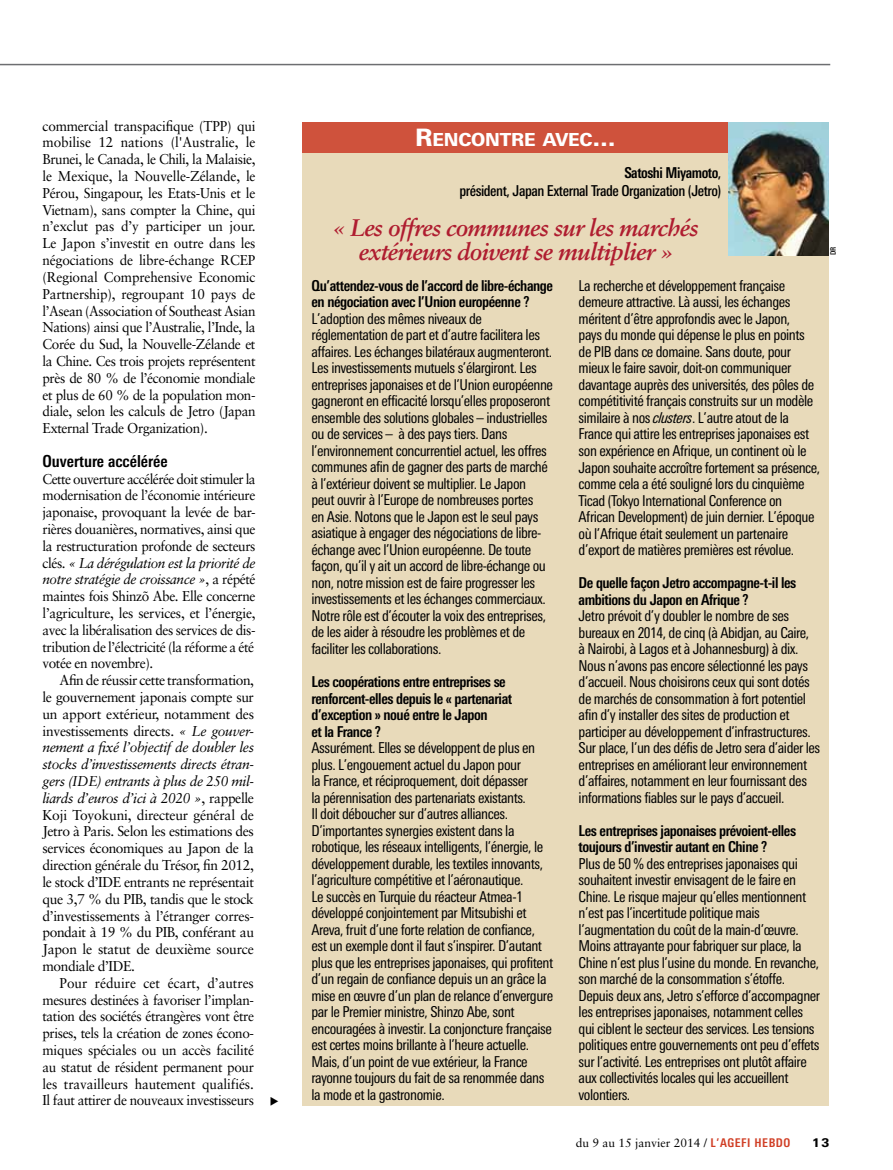
<style>
.page{position:relative;width:893px;height:1170px;background:#fff}
.page>*{position:absolute;margin:0;border:0;box-sizing:border-box;transform-origin:0 0}
.t1{font:italic 700 24px/24px "Sabon";letter-spacing:-.03em;color:#af1d30;text-align:center}
.t2{font:800 18px "LT Univers Basic";letter-spacing:-.015em;color:#fff}
.t3{font:700 condensed 16.5px "LT Univers";color:#000}
.t4{font:condensed 15px/16.5px "LT Univers";letter-spacing:-.03em;color:#000}
.t5{font:700 condensed 15px/16.5px "LT Univers";letter-spacing:-.03em;color:#000}
.t6{font:500 condensed 15px/18px "LT Univers";letter-spacing:-.03em;color:#000;text-align:right}
.t7{font:14.25px/16.8px "Sabon";letter-spacing:-.03em;color:#000;text-align:justify;scale:.95 1}
.t8{font:14.25px/16.8px "Sabon";letter-spacing:-.03em;color:#000;text-align:justify}
.t9{font:12px "Sabon";color:#000}
.t10{font:800 12px "LT Univers Basic";color:#000}
.t11{font:500 condensed 7.5px "LT Univers";color:#000}
.s1{font-style:italic}
.s2{font-size:24px}
.s3{font-weight:700}
.s4{font-family:"LT Univers";font-weight:700;font-stretch:condensed;color:#d03e25}
</style>
<div class="page">
<hr style="left:0;top:64px;width:830px;height:1px;background:#6d6e71">
<div style="left:302px;top:128px;width:526px;height:978px;background:#e8daba"></div>
<div style="left:302px;top:123px;width:436px;height:30px;background:#cf523c"></div>
<img style="left:729px;top:123px;width:99px;height:132px">
<p class="t7" style="left:43px;top:117px;width:226px">commercial transpacifique (TPP) qui mobilise 12 nations (l'Australie, le Brunei, le Canada, le Chili, la Malaisie, le Mexique, la Nouvelle-Zélande, le Pérou, Singapour, les Etats-Unis et le Vietnam), sans compter la Chine, qui n’exclut pas d’y participer un jour.<br>Le Japon s’investit en outre dans les négociations de libre-échange RCEP (Regional Comprehensive Economic Partnership), regroupant 10 pays de l’Asean (Association of Southeast Asian Nations) ainsi que l’Australie, l’Inde, la Corée du Sud, la Nouvelle-Zélande et la Chine. Ces trois projets représentent près de 80 % de l’économie mondiale et plus de 60 % de la population mon&shy;diale, selon les calculs de Jetro (Japan External Trade Organization).</p>
<p class="t3" style="left:43px;top:451px;width:127px">Ouverture accélérée</p>
<p class="t7" style="left:43px;top:470px;width:226px">Cette ouverture accélérée doit stimuler la modernisation de l’économie intérieure japonaise, provoquant la levée de bar&shy;rières douanières, normatives, ainsi que la restructuration profonde de secteurs clés. <span class="s1">« La dérégulation est la priorité de notre stratégie de croissance »</span>, a répété maintes fois Shinzõ Abe. Elle concerne l’agriculture, les services, et l’énergie, avec la libéralisation des services de dis&shy;tribution de l’électricité (la réforme a été votée en novembre).</p>
<p class="t8" style="left:43px;top:671px;width:213px;text-indent:17px">Afin de réussir cette transformation, le gouvernement japonais compte sur un apport extérieur, notamment des investissements directs. <span class="s1">« Le gouver&shy;nement a fixé l’objectif de doubler les stocks d’investissements directs étran&shy;gers (IDE) entrants à plus de 250 mil&shy;liards d’euros d’ici à 2020 »</span>, rappelle Koji Toyokuni, directeur général de Jetro à Paris. Selon les estimations des services économiques au Japon de la direction générale du Trésor, fin 2012, le stock d’IDE entrants ne représentait que 3,7 % du PIB, tandis que le stock d’investissements à l’étranger corres&shy;pondait à 19 % du PIB, conférant au Japon le statut de deuxième source mondiale d’IDE.</p>
<p class="t7" style="left:43px;top:974px;width:224px;text-indent:17px">Pour réduire cet écart, d’autres mesures destinées à favoriser l’implan&shy;tation des sociétés étrangères vont être prises, tels la création de zones écono&shy;miques spéciales ou un accès facilité au statut de résident permanent pour les travailleurs hautement qualifiés.<br>Il faut attirer de nouveaux investisseurs</p>
<p class="t2" style="left:415px;top:128px;width:202px"><span class="s2">R</span>ENCONTRE AVEC<span class="s2">...</span></p>
<p class="t6" style="left:459px;top:163px;width:264px"><span class="s3">Satoshi Miyamoto</span>,<br>président, Japan External Trade Organization (Jetro)</p>
<h1 class="t1" style="left:333px;top:215px;width:367px">« Les offres communes sur les marchés extérieurs doivent se multiplier »</h1>
<p class="t5" style="left:311px;top:277px;width:243px">Qu’attendez-vous de l’accord de libre-échange en négociation avec l’Union européenne ?</p>
<p class="t4" style="left:311px;top:310px;width:243px">L’adoption des mêmes niveaux de réglementation de part et d’autre facilitera les affaires. Les échanges bilatéraux augmenteront.<br>Les investissements mutuels s’élargiront. Les entreprises japonaises et de l’Union européenne gagneront en efficacité lorsqu’elles proposeront ensemble des solutions globales – industrielles ou de services – à des pays tiers. Dans l’environnement concurrentiel actuel, les offres communes afin de gagner des parts de marché à l’extérieur doivent se multiplier. Le Japon<br>peut ouvrir à l’Europe de nombreuses portes<br>en Asie. Notons que le Japon est le seul pays asiatique à engager des négociations de libre&shy;échange avec l’Union européenne. De toute façon, qu’il y ait un accord de libre-échange ou non, notre mission est de faire progresser les investissements et les échanges commerciaux.<br>Notre rôle est d’écouter la voix des entreprises, de les aider à résoudre les problèmes et de faciliter les collaborations.</p>
<p class="t5" style="left:311px;top:673px;width:202px">Les coopérations entre entreprises se renforcent-elles depuis le « partenariat d’exception » noué entre le Japon<br>et la France ?</p>
<p class="t4" style="left:311px;top:739px;width:243px">Assurément. Elles se développent de plus en plus. L’engouement actuel du Japon pour<br>la France, et réciproquement, doit dépasser<br>la pérennisation des partenariats existants.<br>Il doit déboucher sur d’autres alliances.<br>D’importantes synergies existent dans la robotique, les réseaux intelligents, l’énergie, le développement durable, les textiles innovants, l’agriculture compétitive et l’aéronautique.<br>Le succès en Turquie du réacteur Atmea-1 développé conjointement par Mitsubishi et Areva, fruit d’une forte relation de confiance, est un exemple dont il faut s’inspirer. D’autant plus que les entreprises japonaises, qui profitent d’un regain de confiance depuis un an grâce la mise en œuvre d’un plan de relance d’envergure par le Premier ministre, Shinzo Abe, sont encouragées à investir. La conjoncture française est certes moins brillante à l’heure actuelle.<br>Mais, d’un point de vue extérieur, la France rayonne toujours du fait de sa renommée dans la mode et la gastronomie.</p>
<p class="t4" style="left:579px;top:277px;width:243px">La recherche et développement française demeure attractive. Là aussi, les échanges méritent d’être approfondis avec le Japon,<br>pays du monde qui dépense le plus en points de PIB dans ce domaine. Sans doute, pour mieux le faire savoir, doit-on communiquer davantage auprès des universités, des pôles de compétitivité français construits sur un modèle similaire à nos <span class="s1">clusters</span>. L’autre atout de la France qui attire les entreprises japonaises est son expérience en Afrique, un continent où le Japon souhaite accroître fortement sa présence, comme cela a été souligné lors du cinquième Ticad (Tokyo International Conference on African Development) de juin dernier. L’époque où l’Afrique était seulement un partenaire d’export de matières premières est révolue.</p>
<p class="t5" style="left:579px;top:574px;width:219px">De quelle façon Jetro accompagne-t-il les ambitions du Japon en Afrique ?</p>
<p class="t4" style="left:579px;top:607px;width:243px">Jetro prévoit d’y doubler le nombre de ses bureaux en 2014, de cinq (à Abidjan, au Caire,<br>à Nairobi, à Lagos et à Johannesburg) à dix.<br>Nous n’avons pas encore sélectionné les pays d’accueil. Nous choisirons ceux qui sont dotés de marchés de consommation à fort potentiel afin d’y installer des sites de production et participer au développement d’infrastructures.<br>Sur place, l’un des défis de Jetro sera d’aider les entreprises en améliorant leur environnement d’affaires, notamment en leur fournissant des informations fiables sur le pays d’accueil.</p>
<p class="t5" style="left:579px;top:822px;width:219px">Les entreprises japonaises prévoient-elles toujours d’investir autant en Chine ?</p>
<p class="t4" style="left:579px;top:855px;width:243px">Plus de 50 % des entreprises japonaises qui souhaitent investir envisagent de le faire en Chine. Le risque majeur qu’elles mentionnent n’est pas l’incertitude politique mais l’augmentation du coût de la main-d’œuvre.<br>Moins attrayante pour fabriquer sur place, la Chine n’est plus l’usine du monde. En revanche, son marché de la consommation s’étoffe.<br>Depuis deux ans, Jetro s’efforce d’accompagner les entreprises japonaises, notamment celles qui ciblent le secteur des services. Les tensions politiques entre gouvernements ont peu d’effets sur l’activité. Les entreprises ont plutôt affaire aux collectivités locales qui les accueillent volontiers.</p>
<p class="t11" style="left:829px;top:255px;width:10px;rotate:-90deg">DR</p>
<p class="t9" style="left:576px;top:1135px;width:216px">du 9 au 15 janvier 2014 / <span class="s4">L’agefi hebdo</span></p>
<p class="t10" style="left:812px;top:1135px;width:18px">13</p>
</div>
